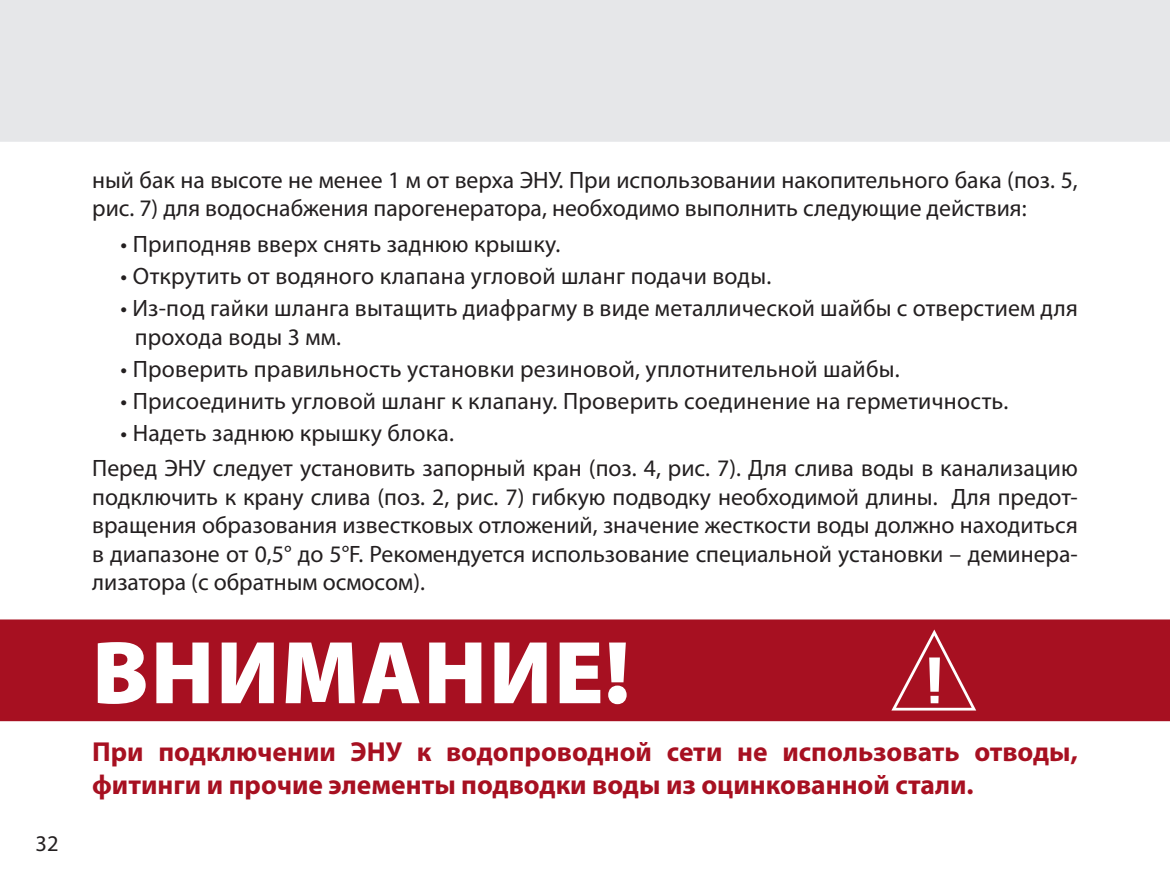
<style>
.page{position:relative;width:1170px;height:886px;background:#fff}
.page>*{position:absolute;margin:0;border:0;box-sizing:border-box;transform-origin:0 0}
.t1{font:900 90px "Myriad Pro";letter-spacing:.02em;color:#fff}
.t2{font:700 27.5px/33px "Myriad Pro";color:#a71021}
.t3{font:23.75px/28.5px "Myriad Pro";letter-spacing:.005em;color:#231f20}
.t4{font:22.5px "Myriad Pro";color:#231f20}
</style>
<div class="page">
<div style="left:0;top:0;width:1169px;height:142px;background:#e6e7e9"></div>
<div style="left:0;top:619px;width:1169px;height:102px;background:#a71021"></div>
<svg style="left:891px;top:629px;width:85px;height:81px;background:#b33241"></svg>
<div style="left:930px;top:696px;width:8px;height:7px;background:#fff"></div>
<p class="t4" style="left:35px;top:834px;width:25px">32</p>
<p class="t3" style="left:92px;top:168px;width:987px">ный бак на высоте не менее 1 м от верха ЭНУ. При использовании накопительного бака (поз. 5, рис. 7) для водоснабжения парогенератора, необходимо выполнить следующие действия:</p>
<p class="t3" style="left:120px;top:232px;width:441px">• Приподняв вверх снять заднюю крышку.</p>
<p class="t3" style="left:120px;top:264px;width:652px">• Открутить от водяного клапана угловой шланг подачи воды.</p>
<p class="t3" style="left:135px;top:296px;width:944px;text-indent:-14px">• Из-под гайки шланга вытащить диафрагму в виде металлической шайбы с отверстием для прохода воды 3 мм.</p>
<p class="t3" style="left:120px;top:356px;width:780px">• Проверить правильность установки резиновой, уплотнительной шайбы.</p>
<p class="t3" style="left:120px;top:388px;width:889px">• Присоединить угловой шланг к клапану. Проверить соединение на герметичность.</p>
<p class="t3" style="left:92px;top:417px;width:987px;line-height:35.5px;text-indent:28px">• Надеть заднюю крышку блока.<br>Перед ЭНУ следует установить запорный кран (поз. 4, рис. 7). Для слива воды в канализацию</p>
<p class="t3" style="left:92px;top:484px;width:987px;text-align:justify">подключить к крану слива (поз. 2, рис. 7) гибкую подводку необходимой длины. Для предот&shy;вращения образования известковых отложений, значение жесткости воды должно находиться в диапазоне от 0,5° до 5°F. Рекомендуется использование специальной установки – деминера&shy;лизатора (с обратным осмосом).</p>
<h1 class="t1" style="left:92px;top:638px;width:539px">ВНИМАНИЕ!</h1>
<p class="t2" style="left:92px;top:738px;width:987px">При подключении ЭНУ к водопроводной сети не использовать отводы, фитинги и прочие элементы подводки воды из оцинкованной стали.</p>
</div>
